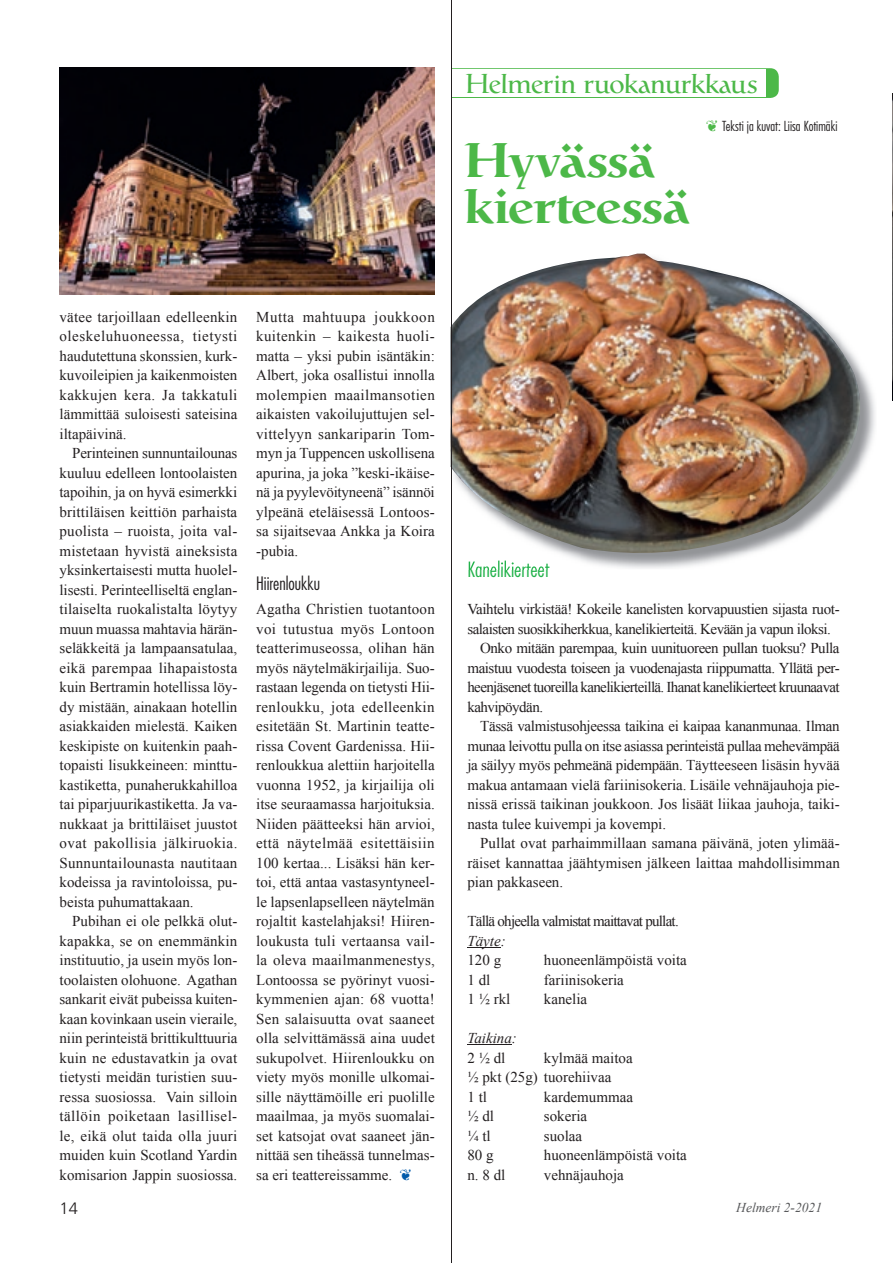
<style>
.page{position:relative;width:893px;height:1263px;background:#fff}
.page>*{position:absolute;margin:0;border:0;box-sizing:border-box;transform-origin:0 0}
.t1{font:500 48px/46.5px "Catull";color:#4cb848}
.t2{font:27px "Catull";letter-spacing:.005em;color:#4cb848}
.t3{font:300 condensed 21px "Futura Std";color:#23b24b}
.t4{font:300 condensed 18px "Futura Std";color:#231f20}
.t5{font:300 16.5px "Frutiger LT Std";color:#231f20}
.t6{font:15px/19.5px "Times New Roman";color:#231f20;text-align:justify}
.t7{font:15px "Times New Roman";letter-spacing:-.025em;color:#231f20}
.t8{font:15px "Times New Roman";letter-spacing:-.03em;color:#231f20}
.t9{font:15px "Times New Roman";letter-spacing:-.02em;color:#231f20}
.t10{font:15px "Times New Roman";letter-spacing:-.035em;color:#231f20}
.t11{font:15px "Times New Roman";letter-spacing:-.04em;color:#231f20}
.t12{font:15px "Times New Roman";letter-spacing:-.05em;color:#231f20}
.t13{font:italic 15px "Times New Roman";color:#231f20}
.t14{font:300 condensed 13.5px "Futura Std";color:#231f20}
.t15{font:italic 13.5px "Times New Roman";color:#57585a}
.s1{color:#4cb848}
.s2{color:#015aaa}
</style>
<div class="page">
<svg style="left:325px;top:68px;width:454px;height:30px"></svg>
<div style="left:316px;top:69px;width:450px;height:27px;background:#fff"></div>
<div style="left:422px;top:62px;width:30px;height:43px;background:#fff"></div>
<hr style="left:467px;top:947px;width:34px;height:1px;background:#231f20">
<hr style="left:467px;top:1044px;width:45px;height:1px;background:#231f20">
<img style="left:892px;top:94px;width:1px;height:307px">
<img style="left:468px;top:366px;width:407px;height:203px">
<img style="left:469px;top:561px;width:80px;height:8px">
<img style="left:452px;top:254px;width:408px;height:300px">
<img style="left:59px;top:67px;width:375px;height:227px">
<hr style="left:451px;top:0;width:1px;height:1263px;background:#231f20">
<h2 class="t2" style="left:466px;top:69px;width:293px">Helmerin ruokanurkkaus</h2>
<p class="t14" style="left:706px;top:118px;width:133px"><span class="s1">❦</span> Teksti ja kuvat: Liisa Kotimäki</p>
<h1 class="t1" style="left:465px;top:139px;width:226px">Hyvässä kierteessä</h1>
<p class="t6" style="left:60px;top:307px;width:179px">vätee tarjoillaan edelleenkin oleskeluhuoneessa, tietysti haudutettuna skonssien, kurk&shy;kuvoileipien ja kaikenmoisten kakkujen kera. Ja takkatuli lämmittää suloisesti sateisina iltapäivinä.</p>
<p class="t6" style="left:60px;top:443px;width:179px;text-indent:13px">Perinteinen sunnuntailounas kuuluu edelleen lontoolaisten tapoihin, ja on hyvä esimerkki brittiläisen keittiön parhaista puolista – ruoista, joita val&shy;mistetaan hyvistä aineksista yksinkertaisesti mutta huolel&shy;lisesti. Perinteelliseltä englan&shy;tilaiselta ruokalistalta löytyy muun muassa mahtavia härän&shy;seläkkeitä ja lampaansatulaa, eikä parempaa lihapaistosta kuin Bertramin hotellissa löy&shy;dy mistään, ainakaan hotellin asiakkaiden mielestä. Kaiken keskipiste on kuitenkin paah&shy;topaisti lisukkeineen: minttu&shy;kastiketta, punaherukkahilloa tai piparjuurikastiketta. Ja va&shy;nukkaat ja brittiläiset juustot ovat pakollisia jälkiruokia.<br>Sunnuntailounasta nautitaan kodeissa ja ravintoloissa, pu&shy;beista puhumattakaan.</p>
<p class="t6" style="left:60px;top:911px;width:179px;text-indent:13px">Pubihan ei ole pelkkä olut&shy;kapakka, se on enemmänkin instituutio, ja usein myös lon&shy;toolaisten olohuone. Agathan sankarit eivät pubeissa kuiten&shy;kaan kovinkaan usein vieraile, niin perinteistä brittikulttuuria kuin ne edustavatkin ja ovat tietysti meidän turistien suu&shy;ressa suosiossa. Vain silloin tällöin poiketaan lasillisel&shy;le, eikä olut taida olla juuri muiden kuin Scotland Yardin komisarion Jappin suosiossa.</p>
<p class="t6" style="left:256px;top:307px;width:180px">Mutta mahtuupa joukkoon kuitenkin – kaikesta huoli&shy;matta – yksi pubin isäntäkin:<br>Albert, joka osallistui innolla molempien maailmansotien aikaisten vakoilujuttujen sel&shy;vittelyyn sankariparin Tom&shy;myn ja Tuppencen uskollisena apurina, ja joka ”keski-ikäise&shy;nä ja pyylevöityneenä” isännöi ylpeänä eteläisessä Lontoos&shy;sa sijaitsevaa Ankka ja Koira -pubia.</p>
<p class="t4" style="left:256px;top:573px;width:66px">Hiirenloukku</p>
<p class="t6" style="left:256px;top:599px;width:180px">Agatha Christien tuotantoon voi tutustua myös Lontoon teatterimuseossa, olihan hän myös näytelmäkirjailija. Suo&shy;rastaan legenda on tietysti Hii&shy;renloukku, jota edelleenkin esitetään St. Martinin teatte&shy;rissa Covent Gardenissa. Hii&shy;renloukkua alettiin harjoitella vuonna 1952, ja kirjailija oli itse seuraamassa harjoituksia.<br>Niiden päätteeksi hän arvioi, että näytelmää esitettäisiin 100 kertaa... Lisäksi hän ker&shy;toi, että antaa vastasyntyneel&shy;le lapsenlapselleen näytelmän rojaltit kastelahjaksi! Hiiren&shy;loukusta tuli vertaansa vail&shy;la oleva maailmanmenestys, Lontoossa se pyörinyt vuosi&shy;kymmenien ajan: 68 vuotta!<br>Sen salaisuutta ovat saaneet olla selvittämässä aina uudet sukupolvet. Hiirenloukku on viety myös monille ulkomai&shy;sille näyttämöille eri puolille maailmaa, ja myös suomalai&shy;set katsojat ovat saaneet jän&shy;nittää sen tiheässä tunnelmas&shy;sa eri teattereissamme. <span class="s2">❦</span></p>
<h3 class="t3" style="left:467px;top:557px;width:83px">Kanelikierteet</h3>
<p class="t7" style="left:467px;top:599px;width:374px">Vaihtelu virkistää! Kokeile kanelisten korvapuustien sijasta ruot-</p>
<p class="t10" style="left:467px;top:618px;width:365px">salaisten suosikkiherkkua, kanelikierteitä. Kevään ja vapun iloksi.</p>
<p class="t8" style="left:480px;top:638px;width:361px">Onko mitään parempaa, kuin uunituoreen pullan tuoksu? Pulla</p>
<p class="t8" style="left:467px;top:657px;width:374px">maistuu vuodesta toiseen ja vuodenajasta riippumatta. Yllätä per-</p>
<p class="t11" style="left:467px;top:677px;width:374px">heenjäsenet tuoreilla kanelikierteillä. Ihanat kanelikierteet kruunaavat</p>
<p class="t10" style="left:467px;top:696px;width:77px">kahvipöydän.</p>
<p class="t9" style="left:480px;top:716px;width:361px">Tässä valmistusohjeessa taikina ei kaipaa kananmunaa. Ilman</p>
<p class="t7" style="left:467px;top:735px;width:374px">munaa leivottu pulla on itse asiassa perinteistä pullaa mehevämpää</p>
<p class="t9" style="left:467px;top:755px;width:374px">ja säilyy myös pehmeänä pidempään. Täytteeseen lisäsin hyvää</p>
<p class="t6" style="left:467px;top:775px;width:374px">makua antamaan vielä fariinisokeria. Lisäile vehnäjauhoja pie-</p>
<p class="t6" style="left:467px;top:794px;width:374px">nissä erissä taikinan joukkoon. Jos lisäät liikaa jauhoja, taiki-</p>
<p class="t6" style="left:467px;top:814px;width:200px">nasta tulee kuivempi ja kovempi.</p>
<p class="t6" style="left:480px;top:833px;width:361px">Pullat ovat parhaimmillaan samana päivänä, joten ylimää-</p>
<p class="t6" style="left:467px;top:853px;width:374px">räiset kannattaa jäähtymisen jälkeen laittaa mahdollisimman</p>
<p class="t6" style="left:467px;top:872px;width:97px">pian pakkaseen.</p>
<p class="t12" style="left:467px;top:911px;width:213px">Tällä ohjeella valmistat maittavat pullat.</p>
<p class="t13" style="left:467px;top:932px;width:40px">Täyte:</p>
<p class="t6" style="left:467px;top:950px;width:35px">120 g</p>
<p class="t6" style="left:544px;top:950px;width:144px">huoneenlämpöistä voita</p>
<p class="t6" style="left:467px;top:970px;width:24px">1 dl</p>
<p class="t6" style="left:544px;top:970px;width:81px">fariinisokeria</p>
<p class="t6" style="left:467px;top:989px;width:44px">1 ½ rkl</p>
<p class="t6" style="left:544px;top:989px;width:45px">kanelia</p>
<p class="t13" style="left:467px;top:1029px;width:51px">Taikina:</p>
<p class="t6" style="left:467px;top:1048px;width:39px">2 ½ dl</p>
<p class="t6" style="left:467px;top:1048px;width:167px;text-align:left;text-indent:76px">kylmää maitoa ½ pkt (25g) tuorehiivaa<br>1 tl</p>
<p class="t6" style="left:544px;top:1087px;width:91px">kardemummaa</p>
<p class="t6" style="left:467px;top:1106px;width:28px">½ dl</p>
<p class="t6" style="left:544px;top:1106px;width:45px">sokeria</p>
<p class="t6" style="left:467px;top:1126px;width:25px">¼ tl</p>
<p class="t6" style="left:544px;top:1126px;width:40px">suolaa</p>
<p class="t6" style="left:467px;top:1145px;width:28px">80 g</p>
<p class="t6" style="left:544px;top:1145px;width:144px">huoneenlämpöistä voita</p>
<p class="t6" style="left:467px;top:1165px;width:39px">n. 8 dl</p>
<p class="t6" style="left:544px;top:1165px;width:81px">vehnäjauhoja</p>
<p class="t5" style="left:60px;top:1199px;width:20px">14</p>
<p class="t15" style="left:736px;top:1200px;width:87px">Helmeri 2-2021</p>
</div>
